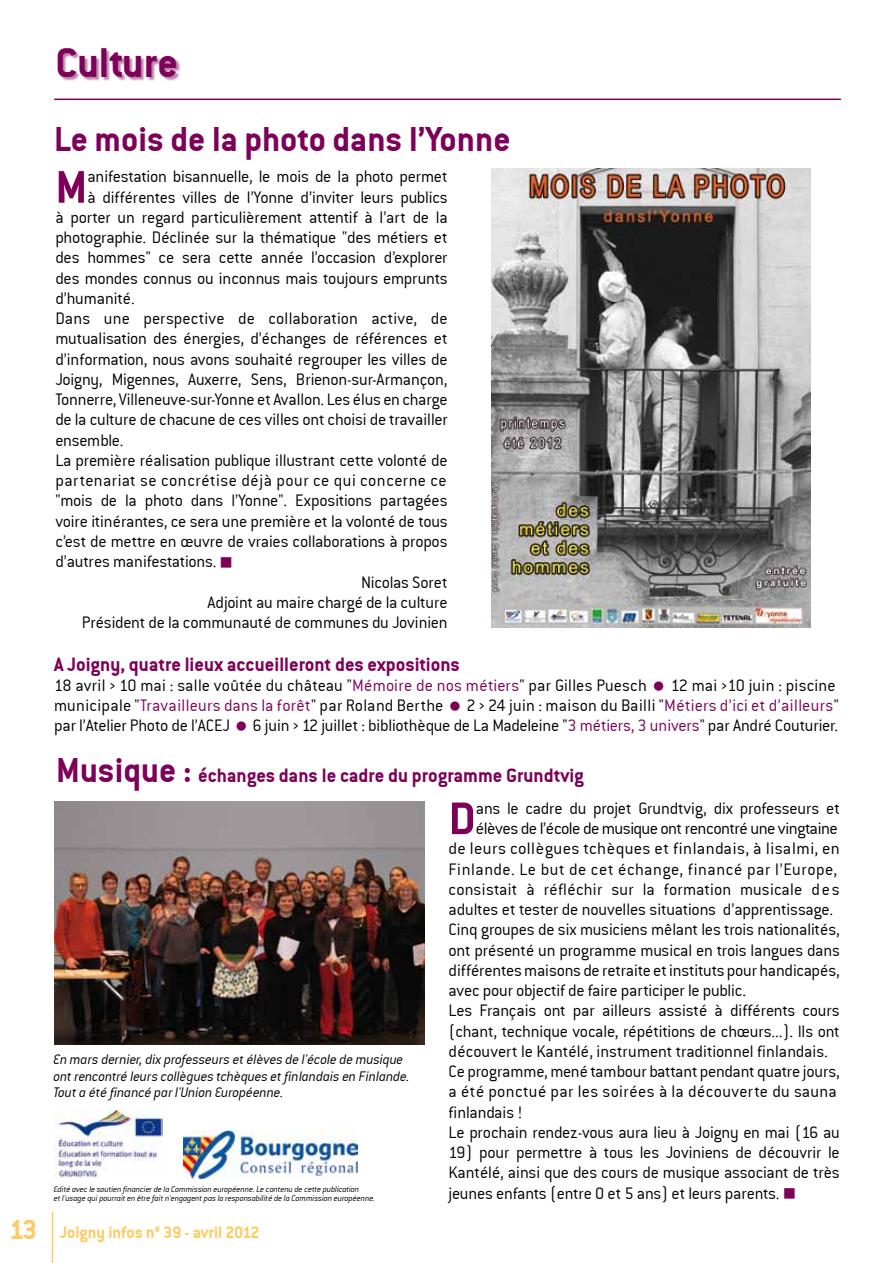
<style>
.page{position:relative;width:893px;height:1263px;background:#fff}
.page>*{position:absolute;margin:0;border:0;box-sizing:border-box;transform-origin:0 0}
.t1{font:50.1px "Conduit ITCTT Bold";color:#7d0059}
.t2{font:45px "Conduit ITCTT Bold";color:#7d0059}
.t3{font:37.5px "Conduit ITCTT Bold";color:#7d0059}
.t4{font:21px "Conduit ITCTT Bold";color:#7d0059}
.t5{font:18px/20.2px "Conduit ITCTT Light";letter-spacing:-.01em;color:#000;text-align:justify}
.t6{font:18px "Conduit ITCTT Light";letter-spacing:.01em;color:#000}
.t7{font:18px "Conduit ITCTT Light";letter-spacing:.025em;color:#000}
.t8{font:18px "Conduit ITCTT Light";letter-spacing:.03em;color:#000}
.t9{font:18px "Conduit ITCTT Light";letter-spacing:.015em;color:#000}
.t10{font:18px "Conduit ITCTT Light";letter-spacing:-.035em;color:#000}
.t11{font:18px "Conduit ITCTT Light";letter-spacing:.02em;color:#000}
.t12{font:18px "Conduit ITCTT Bold";color:#fccb64}
.t13{font:italic 15px/16.5px "Conduit ITCTT Light";letter-spacing:-.01em;color:#000}
.t14{font:italic 9px/9px "Conduit ITCTT Light";letter-spacing:-.015em;color:#000}
.s1{color:#7d0059}
.s2{font-size:37.5px}
.s3{font-size:30px}
</style>
<div class="page">
<hr style="left:52px;top:1212px;width:1px;height:51px;background:#fccb64">
<hr style="left:54px;top:99px;width:787px;height:1px;background:#7d0059">
<div style="left:59px;top:49px;width:122px;height:32px;background:#7d0059;opacity:.5"></div>
<img style="left:491px;top:168px;width:319px;height:459px">
<img style="left:55px;top:801px;width:370px;height:243px">
<img style="left:184px;top:1130px;width:174px;height:48px">
<img style="left:55px;top:1109px;width:108px;height:68px">
<h2 class="t2" style="left:55px;top:35px;width:124px">Culture</h2>
<h3 class="t3" style="left:54px;top:117px;width:458px">Le mois de la photo dans l’Yonne</h3>
<h1 class="t1" style="left:55px;top:157px;width:33px">M</h1>
<p class="t5" style="left:87px;top:166px;width:362px">anifestation bisannuelle, le mois de la photo permet</p>
<p class="t5" style="left:87px;top:186px;width:362px">à différentes villes de l’Yonne d’inviter leurs publics</p>
<p class="t5" style="left:55px;top:207px;width:394px">à porter un regard particulièrement attentif à l’art de la</p>
<p class="t5" style="left:55px;top:227px;width:394px">photographie. Déclinée sur la thématique "des métiers et</p>
<p class="t5" style="left:55px;top:247px;width:394px">des hommes" ce sera cette année l’occasion d’explorer</p>
<p class="t5" style="left:55px;top:267px;width:394px">des mondes connus ou inconnus mais toujours emprunts</p>
<p class="t5" style="left:55px;top:288px;width:81px">d’humanité.</p>
<p class="t5" style="left:55px;top:308px;width:394px">Dans une perspective de collaboration active, de</p>
<p class="t5" style="left:55px;top:328px;width:394px">mutualisation des énergies, d’échanges de références et</p>
<p class="t5" style="left:55px;top:348px;width:394px">d’information, nous avons souhaité regrouper les villes de</p>
<p class="t5" style="left:55px;top:369px;width:394px">Joigny, Migennes, Auxerre, Sens, Brienon-sur-Armançon,</p>
<p class="t5" style="left:55px;top:389px;width:394px">Tonnerre, Villeneuve-sur-Yonne et Avallon. Les élus en charge</p>
<p class="t5" style="left:55px;top:409px;width:394px">de la culture de chacune de ces villes ont choisi de travailler</p>
<p class="t5" style="left:55px;top:429px;width:70px">ensemble.</p>
<p class="t5" style="left:55px;top:450px;width:394px">La première réalisation publique illustrant cette volonté de</p>
<p class="t7" style="left:55px;top:470px;width:393px">partenariat se concrétise déjà pour ce qui concerne ce</p>
<p class="t5" style="left:55px;top:490px;width:394px">"mois de la photo dans l’Yonne". Expositions partagées</p>
<p class="t5" style="left:55px;top:510px;width:394px">voire itinérantes, ce sera une première et la volonté de tous</p>
<p class="t5" style="left:55px;top:531px;width:394px">c’est de mettre en œuvre de vraies collaborations à propos</p>
<p class="t5" style="left:55px;top:551px;width:179px">d’autres manifestations. <span class="s1">■</span></p>
<p class="t5" style="left:361px;top:571px;width:88px">Nicolas Soret</p>
<p class="t5" style="left:208px;top:591px;width:242px">Adjoint au maire chargé de la culture</p>
<p class="t5" style="left:82px;top:612px;width:367px">Président de la communauté de communes du Jovinien</p>
<p class="t4" style="left:54px;top:651px;width:408px">A Joigny, quatre lieux accueilleront des expositions</p>
<p class="t6" style="left:54px;top:674px;width:594px">18 avril › 10 mai : salle voûtée du château "<span class="s1">Mémoire de nos métiers</span>" par Gilles Puesch</p>
<p class="t5" style="left:671px;top:675px;width:166px">12 mai ›10 juin : piscine</p>
<p class="t9" style="left:54px;top:695px;width:391px">municipale "<span class="s1">Travailleurs dans la forêt</span>" par Roland Berthe</p>
<p class="t7" style="left:466px;top:695px;width:374px">2 › 24 juin : maison du Bailli "<span class="s1">Métiers d’ici et d’ailleurs</span>"</p>
<p class="t5" style="left:54px;top:715px;width:177px">par l’Atelier Photo de l’ACEJ</p>
<p class="t5" style="left:253px;top:715px;width:587px">6 juin › 12 juillet : bibliothèque de La Madeleine "<span class="s1">3 métiers, 3 univers</span>" par André Couturier.</p>
<p class="t4" style="left:56px;top:763px;width:529px"><span class="s2">Musique :</span> échanges dans le cadre du programme Grundtvig</p>
<p class="t13" style="left:53px;top:1051px;width:358px">En mars dernier, dix professeurs et élèves de l'école de musique ont rencontré leurs collègues tchèques et finlandais en Finlande.<br>Tout a été financé par l'Union Européenne.</p>
<p class="t14" style="left:54px;top:1184px;width:323px">Edité avec le soutien financier de la Commission européenne. Le contenu de cette publication<br>et l'usage qui pourrait en être fait n'engagent pas la responsabilité de la Commission européenne.</p>
<p class="t12" style="left:9px;top:1222px;width:252px"><span class="s3">13</span> Joigny infos n° 39 - avril 2012</p>
<h1 class="t1" style="left:449px;top:788px;width:29px">D</h1>
<p class="t5" style="left:476px;top:798px;width:366px">ans le cadre du projet Grundtvig, dix professeurs et</p>
<p class="t10" style="left:476px;top:818px;width:364px">élèves de l’école de musique ont rencontré une vingtaine</p>
<p class="t8" style="left:449px;top:838px;width:393px">de leurs collègues tchèques et finlandais, à Iisalmi, en</p>
<p class="t8" style="left:449px;top:858px;width:390px">Finlande. Le but de cet échange, financé par l’Europe,</p>
<p class="t6" style="left:449px;top:878px;width:393px">consistait à réfléchir sur la formation musicale des</p>
<p class="t5" style="left:449px;top:899px;width:386px">adultes et tester de nouvelles situations d’apprentissage.</p>
<p class="t5" style="left:449px;top:919px;width:393px">Cinq groupes de six musiciens mêlant les trois nationalités,</p>
<p class="t5" style="left:449px;top:939px;width:393px">ont présenté un programme musical en trois langues dans</p>
<p class="t5" style="left:449px;top:960px;width:393px">différentes maisons de retraite et instituts pour handicapés,</p>
<p class="t5" style="left:449px;top:980px;width:299px">avec pour objectif de faire participer le public.</p>
<p class="t5" style="left:449px;top:1000px;width:393px">Les Français ont par ailleurs assisté à différents cours</p>
<p class="t5" style="left:449px;top:1020px;width:393px">(chant, technique vocale, répétitions de chœurs...). Ils ont</p>
<p class="t5" style="left:449px;top:1041px;width:381px">découvert le Kantélé, instrument traditionnel finlandais.</p>
<p class="t5" style="left:449px;top:1061px;width:393px">Ce programme, mené tambour battant pendant quatre jours,</p>
<p class="t11" style="left:449px;top:1081px;width:390px">a été ponctué par les soirées à la découverte du sauna</p>
<p class="t5" style="left:449px;top:1101px;width:76px">finlandais !</p>
<p class="t5" style="left:449px;top:1122px;width:393px">Le prochain rendez-vous aura lieu à Joigny en mai (16 au</p>
<p class="t5" style="left:449px;top:1142px;width:393px">19) pour permettre à tous les Joviniens de découvrir le Kantélé, ainsi que des cours de musique associant de très jeunes enfants (entre 0 et 5 ans) et leurs parents. <span class="s1">■</span></p>
</div>
